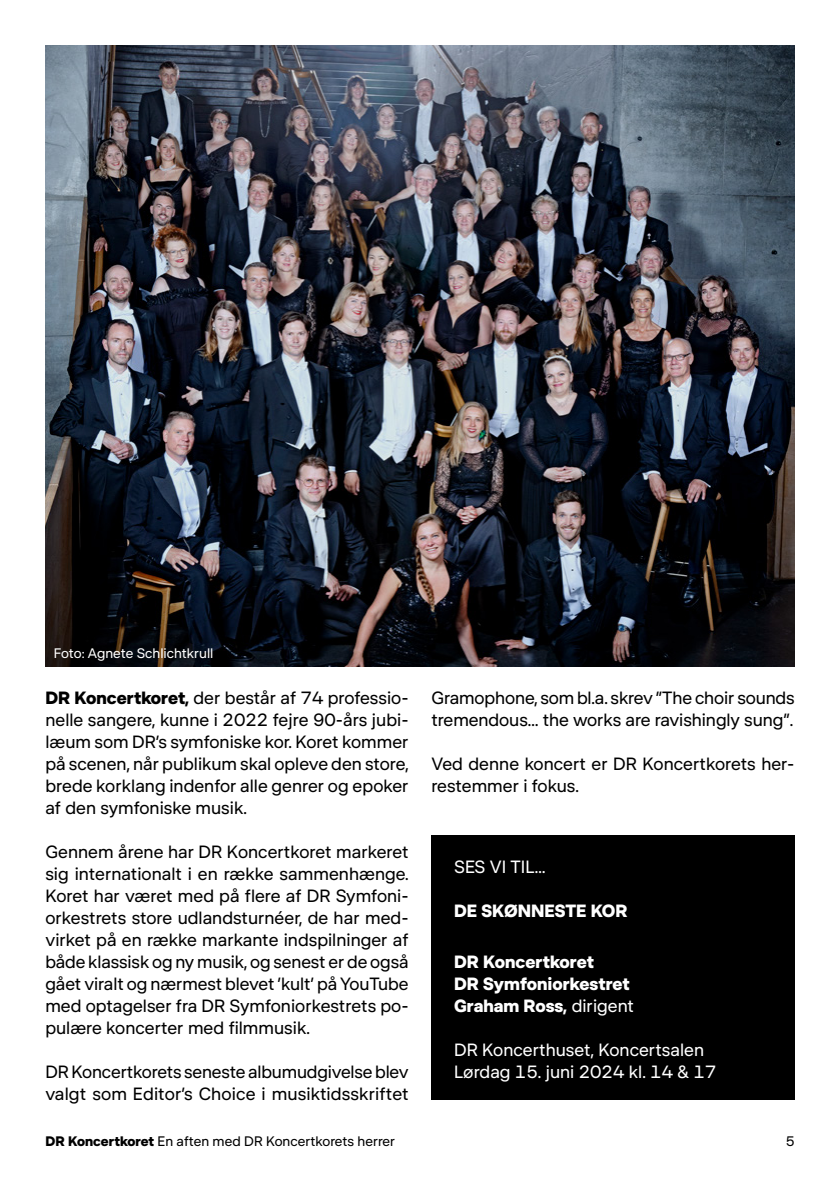
<style>
.page{position:relative;width:840px;height:1191px;background:#fff}
.page>*{position:absolute;margin:0;border:0;box-sizing:border-box;transform-origin:0 0}
.t1{font:18px/22px "DR Publik";letter-spacing:-.005em;color:#000}
.t2{font:700 18px/22px "DR Publik";color:#fff}
.t3{font:18px/22px "DR Publik";color:#fff}
.t4{font:14px "DR Publik";color:#000}
.t5{font:14px "DR Publik";color:#fff}
.s1{font-weight:700}
.s2{font-weight:400}
</style>
<div class="page">
<img style="left:45px;top:45px;width:749px;height:622px">
<div style="left:431px;top:835px;width:363px;height:265px;background:#000"></div>
<p class="t5" style="left:54px;top:645px;width:161px">Foto: Agnete Schlichtkrull</p>
<p class="t1" style="left:45px;top:686px;width:364px;text-align:justify"><span class="s1">DR Koncertkoret,</span> der består af 74 professio&shy;nelle sangere, kunne i 2022 fejre 90-års jubi&shy;læum som DR’s symfoniske kor. Koret kommer på scenen, når publikum skal opleve den store, brede korklang indenfor alle genrer og epoker af den symfoniske musik.</p>
<p class="t1" style="left:45px;top:840px;width:364px;text-align:justify">Gennem årene har DR Koncertkoret markeret sig internationalt i en række sammenhænge.<br>Koret har været med på flere af DR Symfoni&shy;orkestrets store udlandsturnéer, de har med&shy;virket på en række markante indspilninger af både klassisk og ny musik, og senest er de også gået viralt og nærmest blevet ’kult’ på YouTube med optagelser fra DR Symfoniorkestrets po&shy;pulære koncerter med filmmusik.</p>
<p class="t1" style="left:45px;top:1060px;width:364px">DR Koncertkorets seneste albumudgivelse blev valgt som Editor’s Choice i musiktidsskriftet</p>
<p class="t1" style="left:431px;top:686px;width:365px">Gramophone, som bl.a. skrev ”The choir sounds tremendous… the works are ravishingly sung”.</p>
<p class="t1" style="left:431px;top:752px;width:364px">Ved denne koncert er DR Koncertkorets her&shy;restemmer i fokus.</p>
<p class="t3" style="left:454px;top:855px;width:93px">SES VI TIL…</p>
<p class="t2" style="left:454px;top:899px;width:175px">DE SKØNNESTE KOR</p>
<p class="t2" style="left:454px;top:950px;width:181px">DR Koncertkoret<br>DR Symfoniorkestret<br>Graham Ross, <span class="s2">dirigent</span></p>
<p class="t3" style="left:454px;top:1038px;width:263px">DR Koncerthuset, Koncertsalen<br>Lørdag 15. juni 2024 kl. 14 &amp; 17</p>
<p class="t4" style="left:45px;top:1132px;width:351px"><span class="s1">DR Koncertkoret</span> En aften med DR Koncertkorets herrer</p>
<p class="t4" style="left:785px;top:1132px;width:10px">5</p>
</div>
